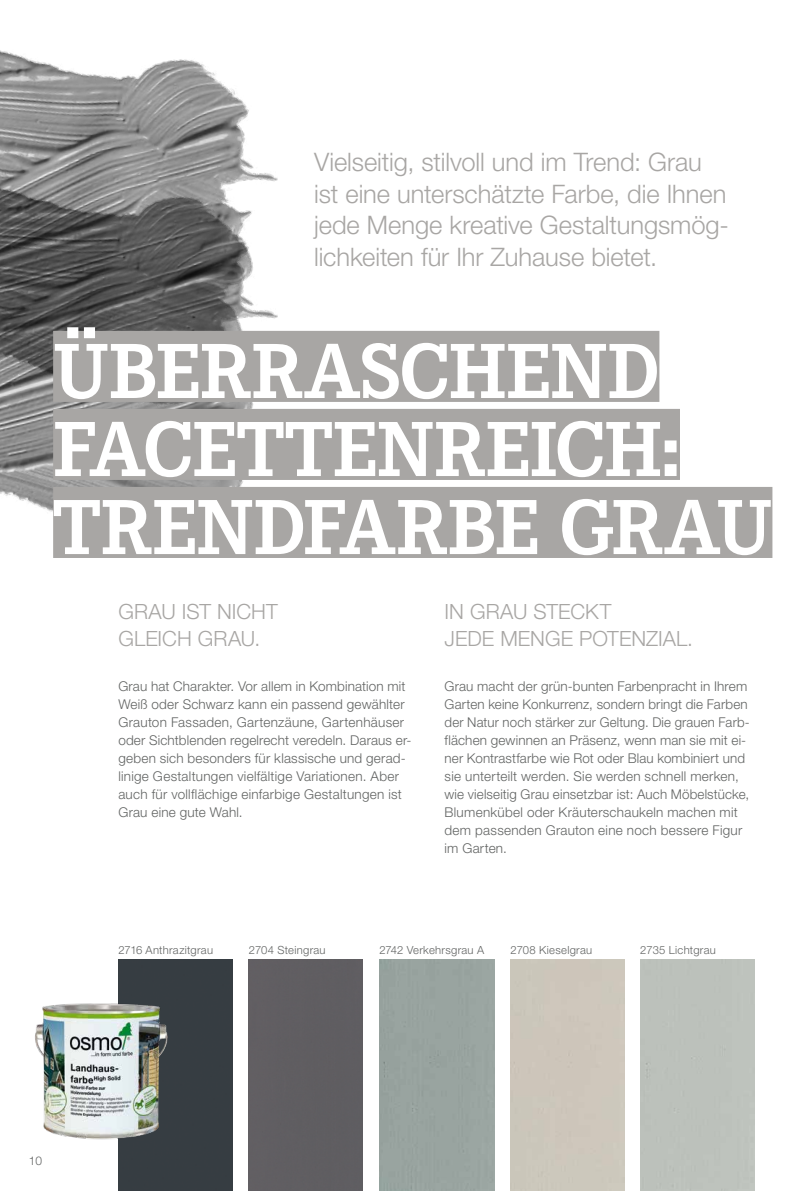
<style>
.page{position:relative;width:808px;height:1191px;background:#fff}
.page>*{position:absolute;margin:0;border:0;box-sizing:border-box;transform-origin:0 0}
.t1{font:700 81px/78px "Corporate E";letter-spacing:-.01em;color:#fff}
.t2{font:300 25.5px/31.5px "Helvetica Neue";letter-spacing:-.005em;color:#a8a6a4}
.t3{font:300 21px/27px "Helvetica Neue";color:#a8a6a4}
.t4{font:300 13.5px/18px "Helvetica Neue";letter-spacing:.015em;color:#626463}
.t5{font:300 12px "Helvetica Neue";color:#626463}
.t6{font:300 11.25px "Helvetica Neue";letter-spacing:.025em;color:#626463}
</style>
<div class="page">
<div style="left:118px;top:960px;width:114px;height:231px;background:#363d42"></div>
<div style="left:249px;top:960px;width:114px;height:231px;background:#605e61"></div>
<img style="left:35px;top:979px;width:161px;height:176px">
<img style="left:0;top:50px;width:249px;height:68px">
<img style="left:0;top:118px;width:333px;height:394px">
<div style="left:53px;top:331px;width:606px;height:71px;background:#a8a6a4"></div>
<div style="left:53px;top:409px;width:627px;height:71px;background:#a8a6a4"></div>
<div style="left:53px;top:487px;width:719px;height:71px;background:#a8a6a4"></div>
<h2 class="t2" style="left:314px;top:146px;width:416px">Vielseitig, stilvoll und im Trend: Grau ist eine unterschätzte Farbe, die Ihnen jede Menge kreative Gestaltungsmög&shy;lichkeiten für Ihr Zuhause bietet.</h2>
<h1 class="t1" style="left:53px;top:333px;width:721px">ÜBERRASCHEND<br>FACETTENREICH:<br>TRENDFARBE GRAU</h1>
<h3 class="t3" style="left:118px;top:597px;width:161px">GRAU IST NICHT<br>GLEICH GRAU.</h3>
<p class="t4" style="left:118px;top:676px;width:295px">Grau hat Charakter. Vor allem in Kombination mit Weiß oder Schwarz kann ein passend gewählter Grauton Fassaden, Gartenzäune, Gartenhäuser oder Sichtblenden regelrecht veredeln. Daraus er&shy;geben sich besonders für klassische und gerad&shy;linige Gestaltungen vielfältige Variationen. Aber auch für vollflächige einfarbige Gestaltungen ist Grau eine gute Wahl.</p>
<h3 class="t3" style="left:445px;top:597px;width:250px">IN GRAU STECKT<br>JEDE MENGE POTENZIAL.</h3>
<p class="t4" style="left:445px;top:676px;width:307px">Grau macht der grün-bunten Farbenpracht in Ihrem Garten keine Konkurrenz, sondern bringt die Farben der Natur noch stärker zur Geltung. Die grauen Farb&shy;flächen gewinnen an Präsenz, wenn man sie mit ei&shy;ner Kontrastfarbe wie Rot oder Blau kombiniert und sie unterteilt werden. Sie werden schnell merken, wie vielseitig Grau einsetzbar ist: Auch Möbelstücke, Blumenkübel oder Kräuterschaukeln machen mit dem passenden Grauton eine noch bessere Figur im Garten.</p>
<p class="t6" style="left:118px;top:942px;width:96px">2716 Anthrazitgrau</p>
<p class="t6" style="left:249px;top:942px;width:78px">2704 Steingrau</p>
<p class="t6" style="left:379px;top:942px;width:106px">2742 Verkehrsgrau A</p>
<p class="t6" style="left:511px;top:942px;width:83px">2708 Kieselgrau</p>
<p class="t6" style="left:640px;top:942px;width:77px">2735 Lichtgrau</p>
<p class="t5" style="left:29px;top:1153px;width:15px">10</p>
</div>
